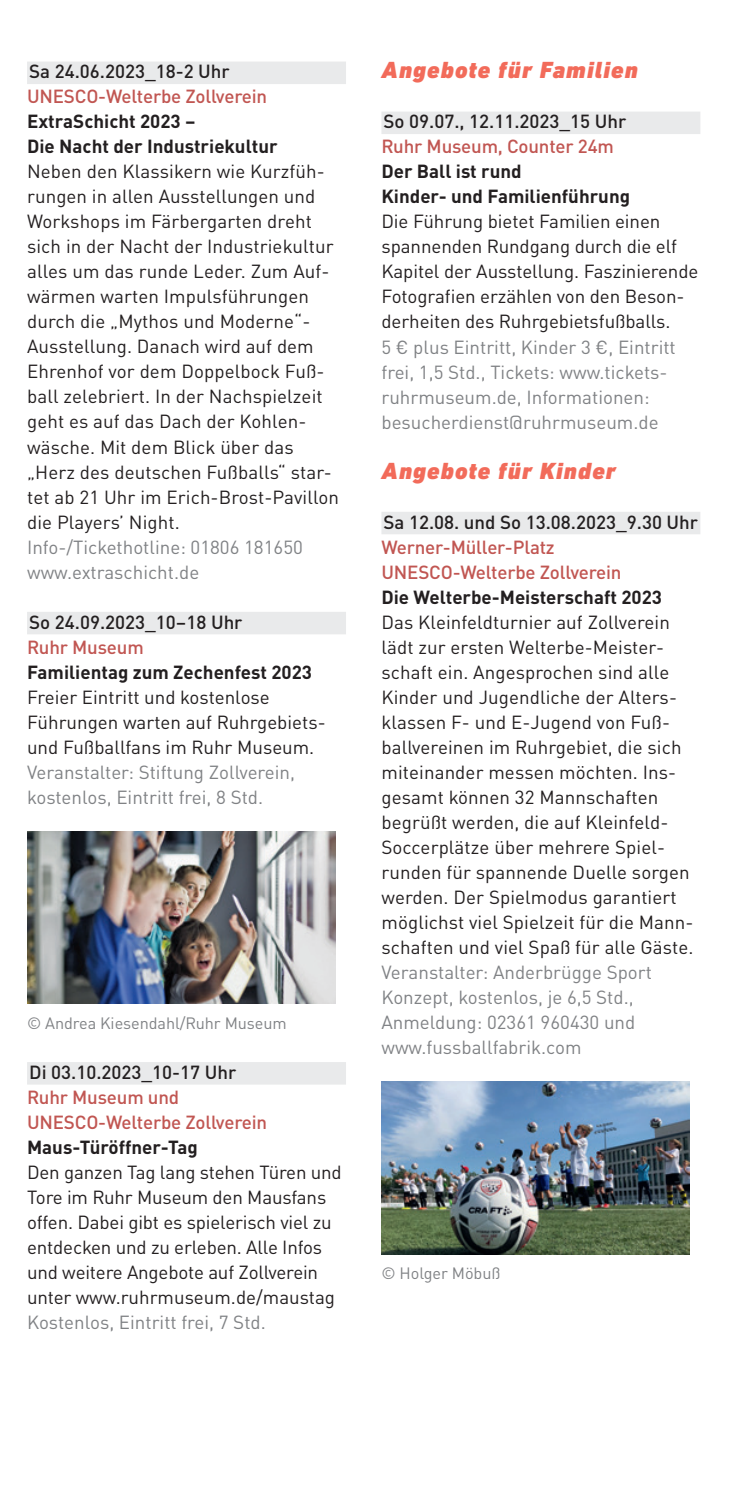
<style>
.page{position:relative;width:730px;height:1489px;background:#fff}
.page>*{position:absolute;margin:0;border:0;box-sizing:border-box;transform-origin:0 0}
.t1{font:italic 900 23.75px "DIN Next LT Pro";letter-spacing:.05em;color:#f26b5a}
.t2{font:18.75px/25px "DIN Pro";letter-spacing:.005em;color:#231f20}
.t3{font:18.75px/25px "DIN Pro";color:#808285}
.t4{font:700 18.75px/25px "DIN Pro";color:#231f20}
.t5{font:500 18.75px/25px "DIN Pro";letter-spacing:-.01em;color:#c15652}
.t6{font:500 18.75px "DIN Pro";color:#231f20}
.t7{font:16.25px "DIN Pro";letter-spacing:-.005em;color:#808285}
</style>
<div class="page">
<div style="left:27px;top:62px;width:319px;height:22px;background:#e9eaeb"></div>
<div style="left:27px;top:612px;width:319px;height:22px;background:#e9eaeb"></div>
<div style="left:27px;top:1062px;width:319px;height:22px;background:#e9eaeb"></div>
<div style="left:381px;top:112px;width:319px;height:22px;background:#e9eaeb"></div>
<div style="left:381px;top:512px;width:319px;height:22px;background:#e9eaeb"></div>
<img style="left:27px;top:831px;width:308px;height:172px">
<img style="left:381px;top:1081px;width:309px;height:172px">
<p class="t6" style="left:29px;top:65px;width:202px">Sa 24.06.2023_18-2 Uhr</p>
<p class="t5" style="left:27px;top:86px;width:242px">UNESCO-Welterbe Zollverein</p>
<p class="t4" style="left:27px;top:111px;width:252px">ExtraSchicht 2023 –<br>Die Nacht der Industriekultur</p>
<p class="t2" style="left:27px;top:161px;width:314px">Neben den Klassikern wie Kurzfüh&shy;rungen in allen Ausstellungen und Workshops im Färbergarten dreht sich in der Nacht der Industriekultur alles um das runde Leder. Zum Auf&shy;wärmen warten Impulsführungen durch die „Mythos und Moderne“- Ausstellung. Danach wird auf dem Ehrenhof vor dem Doppelbock Fuß&shy;ball zelebriert. In der Nachspielzeit geht es auf das Dach der Kohlen&shy;wäsche. Mit dem Blick über das „Herz des deutschen Fußballs“ star&shy;tet ab 21 Uhr im Erich-Brost-Pavillon die Players’ Night.</p>
<p class="t3" style="left:27px;top:536px;width:277px">Info-/Tickethotline: 01806 181650 www.extraschicht.de</p>
<p class="t6" style="left:29px;top:615px;width:215px">So 24.09.2023_10–18 Uhr</p>
<p class="t5" style="left:27px;top:636px;width:118px">Ruhr Museum</p>
<p class="t4" style="left:27px;top:661px;width:286px">Familientag zum Zechenfest 2023</p>
<p class="t2" style="left:27px;top:686px;width:300px">Freier Eintritt und kostenlose<br>Führungen warten auf Ruhrgebiets&shy;und Fußballfans im Ruhr Museum.</p>
<p class="t3" style="left:27px;top:761px;width:270px">Veranstalter: Stiftung Zollverein, kostenlos, Eintritt frei, 8 Std.</p>
<p class="t7" style="left:27px;top:1017px;width:261px">© Andrea Kiesendahl/Ruhr Museum</p>
<p class="t6" style="left:29px;top:1065px;width:209px">Di 03.10.2023_10-17 Uhr</p>
<p class="t5" style="left:27px;top:1086px;width:242px">Ruhr Museum und<br>UNESCO-Welterbe Zollverein</p>
<p class="t4" style="left:27px;top:1136px;width:172px">Maus-Türöffner-Tag</p>
<p class="t2" style="left:27px;top:1161px;width:316px">Den ganzen Tag lang stehen Türen und Tore im Ruhr Museum den Mausfans offen. Dabei gibt es spielerisch viel zu entdecken und zu erleben. Alle Infos und weitere Angebote auf Zollverein unter www.ruhrmuseum.de/maustag</p>
<p class="t3" style="left:27px;top:1311px;width:240px">Kostenlos, Eintritt frei, 7 Std.</p>
<p class="t1" style="left:381px;top:61px;width:258px">Angebote für Familien</p>
<p class="t6" style="left:384px;top:115px;width:244px">So 09.07., 12.11.2023_15 Uhr</p>
<p class="t5" style="left:381px;top:136px;width:234px">Ruhr Museum, Counter 24m</p>
<p class="t4" style="left:381px;top:161px;width:250px">Der Ball ist rund<br>Kinder- und Familienführung</p>
<p class="t2" style="left:381px;top:211px;width:318px">Die Führung bietet Familien einen spannenden Rundgang durch die elf Kapitel der Ausstellung. Faszinierende Fotografien erzählen von den Beson&shy;derheiten des Ruhrgebietsfußballs.</p>
<p class="t3" style="left:381px;top:336px;width:296px">5 € plus Eintritt, Kinder 3 €, Eintritt frei, 1,5 Std., Tickets: www.tickets&shy;ruhrmuseum.de, Informationen: besucherdienst@ruhrmuseum.de</p>
<p class="t1" style="left:381px;top:461px;width:236px">Angebote für Kinder</p>
<p class="t6" style="left:384px;top:515px;width:316px">Sa 12.08. und So 13.08.2023_9.30 Uhr</p>
<p class="t5" style="left:381px;top:536px;width:242px">Werner-Müller-Platz<br>UNESCO-Welterbe Zollverein</p>
<p class="t4" style="left:381px;top:586px;width:282px">Die Welterbe-Meisterschaft 2023</p>
<p class="t2" style="left:381px;top:611px;width:313px">Das Kleinfeldturnier auf Zollverein lädt zur ersten Welterbe-Meister&shy;schaft ein. Angesprochen sind alle Kinder und J ugendliche der Alters&shy;klassen F- und E- Jugend von Fuß&shy;ballvereinen im Ruhrgebiet, die sich miteinander messen möchten. Ins&shy;gesamt können 32 Mannschaften begrüßt werden, die auf Kleinfeld-Soccerplätze über mehrere Spiel - runden für spannende Duelle sorgen werden. Der Spielmodus garantiert möglichst viel Spielzeit für die Mann&shy;schaften und viel Spaß für alle Gäste.</p>
<p class="t3" style="left:381px;top:961px;width:272px">Veranstalter: Anderbrügge Sport<br>Konzept, kostenlos, je 6,5 Std.,<br>Anmeldung: 02361 960430 und www.fussballfabrik.com</p>
<p class="t7" style="left:381px;top:1267px;width:121px">© Holger Möbuß</p>
</div>
